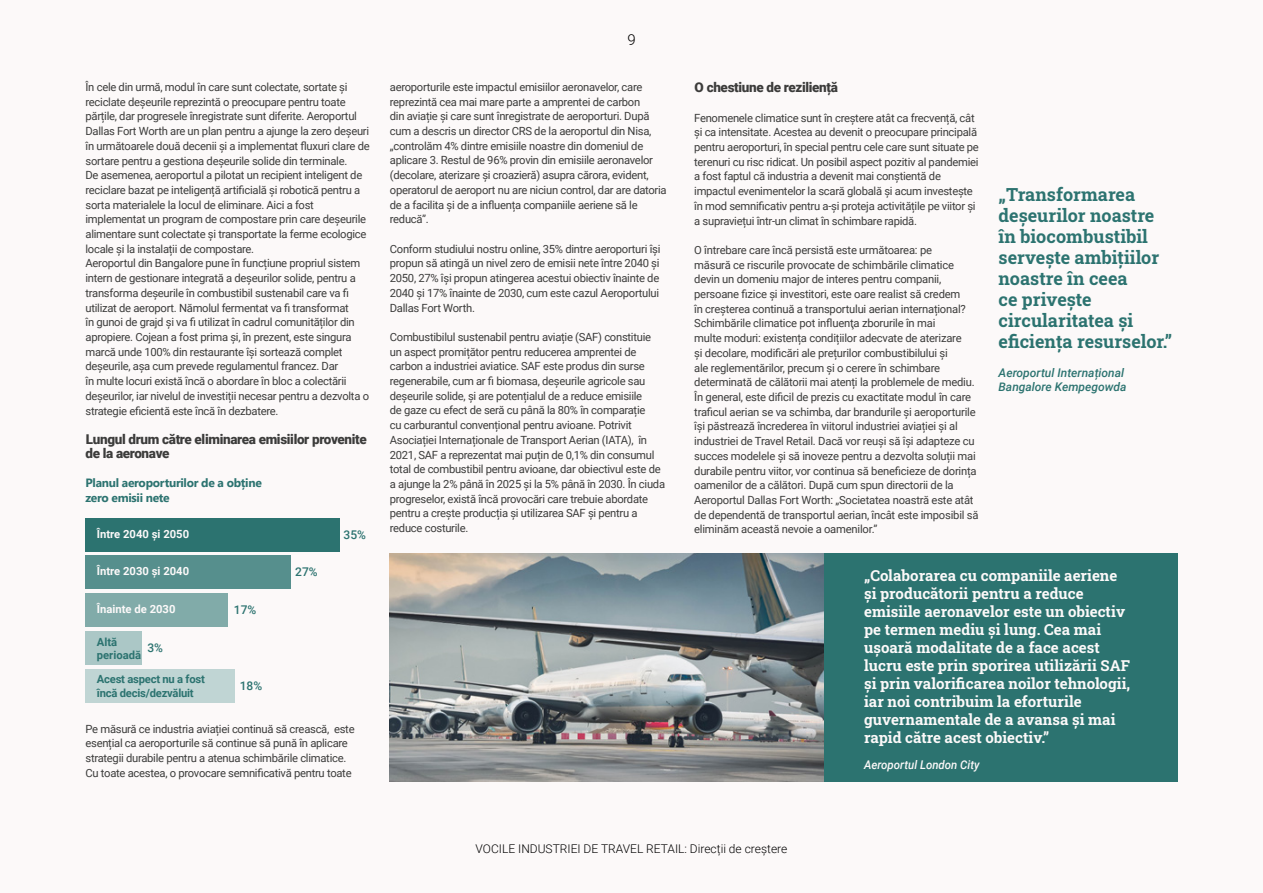
<style>
.page{position:relative;width:1263px;height:893px;background:#fcf9f9}
.page>*{position:absolute;margin:0;border:0;box-sizing:border-box;transform-origin:0 0}
.t1{font:18px/21px "Roboto Slab";color:#2c7370}
.t2{font:15px/18px "Roboto Slab";color:#fcf9f9}
.t3{font:300 15px "Roboto";color:#000}
.t4{font:900 13.5px/14.7px "Roboto";letter-spacing:-.025em;color:#3c3c3b}
.t5{font:300 12px "Roboto";color:#000}
.t6{font:700 12px/14.4px "Segoe UI";letter-spacing:-.025em;color:#2c7370}
.t7{font:italic 500 12px/14.4px "Roboto";color:#2c7370}
.t8{font:italic 500 12px "Roboto";color:#fcf9f9;scale:.95 1}
.t9{font:500 12px "Roboto";color:#2c7370}
.t10{font:11.25px/14.7px "Roboto";letter-spacing:-.025em;color:#3c3c3b}
.t11{font:700 11.25px "Roboto";color:#fcf9f9}
.t12{font:700 11.25px/13.5px "Roboto";letter-spacing:-.02em;color:#2c7370}
.t13{font:700 11.25px/13.5px "Roboto";color:#2c7370}
</style>
<div class="page">
<img style="left:390px;top:554px;width:434px;height:228px">
<div style="left:86px;top:669px;width:149px;height:33px;background:#c0d5d4"></div>
<div style="left:86px;top:518px;width:254px;height:33px;background:#2c7370"></div>
<div style="left:86px;top:556px;width:205px;height:33px;background:#568f8d"></div>
<div style="left:86px;top:593px;width:142px;height:34px;background:#81aba9"></div>
<div style="left:86px;top:631px;width:56px;height:33px;background:#abc7c6"></div>
<div style="left:824px;top:554px;width:353px;height:228px;background:#2c7370"></div>
<p class="t10" style="left:86px;top:79px;width:286px">În cele din urmă, modul în care sunt colectate, sortate și reciclate deșeurile reprezintă o preocupare pentru toate părțile, dar progresele înregistrate sunt diferite. Aeroportul Dallas Fort Worth are un plan pentru a ajunge la zero deșeuri în următoarele două decenii și a implementat fluxuri clare de sortare pentru a gestiona deșeurile solide din terminale.<br>De asemenea, aeroportul a pilotat un recipient inteligent de reciclare bazat pe inteligență artificială și robotică pentru a sorta materialele la locul de eliminare. Aici a fost implementat un program de compostare prin care deșeurile alimentare sunt colectate și transportate la ferme ecologice locale și la instalații de compostare.<br>Aeroportul din Bangalore pune în funcțiune propriul sistem intern de gestionare integrată a deșeurilor solide, pentru a transforma deșeurile în combustibil sustenabil care va fi utilizat de aeroport. Nămolul fermentat va fi transformat<br>în gunoi de grajd și va fi utilizat în cadrul comunităților din apropiere. Cojean a fost prima și, în prezent, este singura marcă unde 100% din restaurante își sortează complet deșeurile, așa cum prevede regulamentul francez. Dar<br>în multe locuri există încă o abordare în bloc a colectării deșeurilor, iar nivelul de investiții necesar pentru a dezvolta o strategie eficientă este încă în dezbatere.</p>
<p class="t4" style="left:86px;top:431px;width:283px">Lungul drum către eliminarea emisiilor provenite de la aeronave</p>
<p class="t6" style="left:86px;top:475px;width:178px">Planul aeroporturilor de a obține zero emisii nete</p>
<p class="t11" style="left:97px;top:526px;width:94px">Între 2040 și 2050</p>
<p class="t9" style="left:344px;top:526px;width:24px">35%</p>
<p class="t11" style="left:97px;top:563px;width:94px">Între 2030 și 2040</p>
<p class="t9" style="left:295px;top:564px;width:24px">27%</p>
<p class="t11" style="left:97px;top:602px;width:80px">Înainte de 2030</p>
<p class="t9" style="left:234px;top:601px;width:24px">17%</p>
<p class="t13" style="left:97px;top:635px;width:46px">Altă perioadă</p>
<p class="t9" style="left:147px;top:639px;width:17px">3%</p>
<p class="t12" style="left:97px;top:672px;width:110px">Acest aspect nu a fost încă decis/dezvăluit</p>
<p class="t9" style="left:240px;top:677px;width:24px">18%</p>
<p class="t10" style="left:86px;top:721px;width:271px">Pe măsură ce industria aviației continuă să crească, este esențial ca aeroporturile să continue să pună în aplicare strategii durabile pentru a atenua schimbările climatice.<br>Cu toate acestea, o provocare semnificativă pentru toate</p>
<h2 class="t3" style="left:627px;top:29px;width:10px">9</h2>
<p class="t10" style="left:390px;top:79px;width:278px">aeroporturile este impactul emisiilor aeronavelor, care reprezintă cea mai mare parte a amprentei de carbon<br>din aviație și care sunt înregistrate de aeroporturi. După cum a descris un director CRS de la aeroportul din Nisa, „controlăm 4% dintre emisiile noastre din domeniul de aplicare 3. Restul de 96% provin din emisiile aeronavelor (decolare, aterizare și croazieră) asupra cărora, evident, operatorul de aeroport nu are niciun control, dar are datoria de a facilita și de a influența companiile aeriene să le reducă”.</p>
<p class="t10" style="left:390px;top:241px;width:272px;text-align:justify">Conform studiului nostru online, 35% dintre aeroporturi își propun să atingă un nivel zero de emisii nete între 2040 și 2050, 27% îşi propun atingerea acestui obiectiv înainte de 2040 și 17% înainte de 2030, cum este cazul Aeroportului Dallas Fort Worth.</p>
<p class="t10" style="left:390px;top:329px;width:277px">Combustibilul sustenabil pentru aviație (SAF) constituie un aspect promițător pentru reducerea amprentei de carbon a industriei aviatice. SAF este produs din surse regenerabile, cum ar fi biomasa, deșeurile agricole sau deșeurile solide, și are potențialul de a reduce emisiile<br>de gaze cu efect de seră cu până la 80% în comparație<br>cu carburantul convențional pentru avioane. Potrivit Asociației Internaționale de Transport Aerian (IATA), în 2021, SAF a reprezentat mai puțin de 0,1% din consumul total de combustibil pentru avioane, dar obiectivul este de a ajunge la 2% până în 2025 și la 5% până în 2030. În ciuda progreselor, există încă provocări care trebuie abordate pentru a crește producția și utilizarea SAF și pentru a reduce costurile.</p>
<p class="t4" style="left:694px;top:80px;width:145px">O chestiune de reziliență</p>
<p class="t10" style="left:694px;top:110px;width:286px">Fenomenele climatice sunt în creștere atât ca frecvență, cât și ca intensitate. Acestea au devenit o preocupare principală pentru aeroporturi, în special pentru cele care sunt situate pe terenuri cu risc ridicat. Un posibil aspect pozitiv al pandemiei a fost faptul că industria a devenit mai conștientă de impactul evenimentelor la scară globală și acum investește în mod semnificativ pentru a-și proteja activitățile pe viitor și a supraviețui într-un climat în schimbare rapidă.</p>
<p class="t10" style="left:694px;top:242px;width:286px">O întrebare care încă persistă este următoarea: pe<br>măsură ce riscurile provocate de schimbările climatice devin un domeniu major de interes pentru companii, persoane fizice și investitori, este oare realist să credem<br>în creșterea continuă a transportului aerian internațional?<br>Schimbările climatice pot influenţa zborurile în mai<br>multe moduri: existența condițiilor adecvate de aterizare<br>și decolare, modificări ale prețurilor combustibilului și<br>ale reglementărilor, precum și o cerere în schimbare determinată de călătorii mai atenți la problemele de mediu.<br>În general, este dificil de prezis cu exactitate modul în care traficul aerian se va schimba, dar brandurile și aeroporturile își păstrează încrederea în viitorul industriei aviației și al industriei de Travel Retail. Dacă vor reuși să își adapteze cu succes modelele și să inoveze pentru a dezvolta soluții mai durabile pentru viitor, vor continua să beneficieze de dorința oamenilor de a călători. După cum spun directorii de la Aeroportul Dallas Fort Worth: „Societatea noastră este atât de dependentă de transportul aerian, încât este imposibil să eliminăm această nevoie a oamenilor.”</p>
<h1 class="t1" style="left:998px;top:184px;width:175px">„Transformarea deșeurilor noastre în biocombustibil servește ambițiilor noastre în ceea<br>ce privește circularitatea și eficiența resurselor.”</h1>
<p class="t7" style="left:998px;top:365px;width:130px">Aeroportul Internațional<br>Bangalore Kempegowda</p>
<p class="t2" style="left:864px;top:566px;width:268px">„Colaborarea cu companiile aeriene și producătorii pentru a reduce emisiile aeronavelor este un obiectiv pe termen mediu și lung. Cea mai ușoară modalitate de a face acest lucru este prin sporirea utilizării SAF și prin valorificarea noilor tehnologii, iar noi contribuim la eforturile guvernamentale de a avansa și mai rapid către acest obiectiv.”</p>
<p class="t8" style="left:864px;top:756px;width:123px">Aeroportul London City</p>
<p class="t5" style="left:476px;top:840px;width:313px">VOCILE INDUSTRIEI DE TRAVEL RETAIL: Direcții de creștere</p>
</div>
